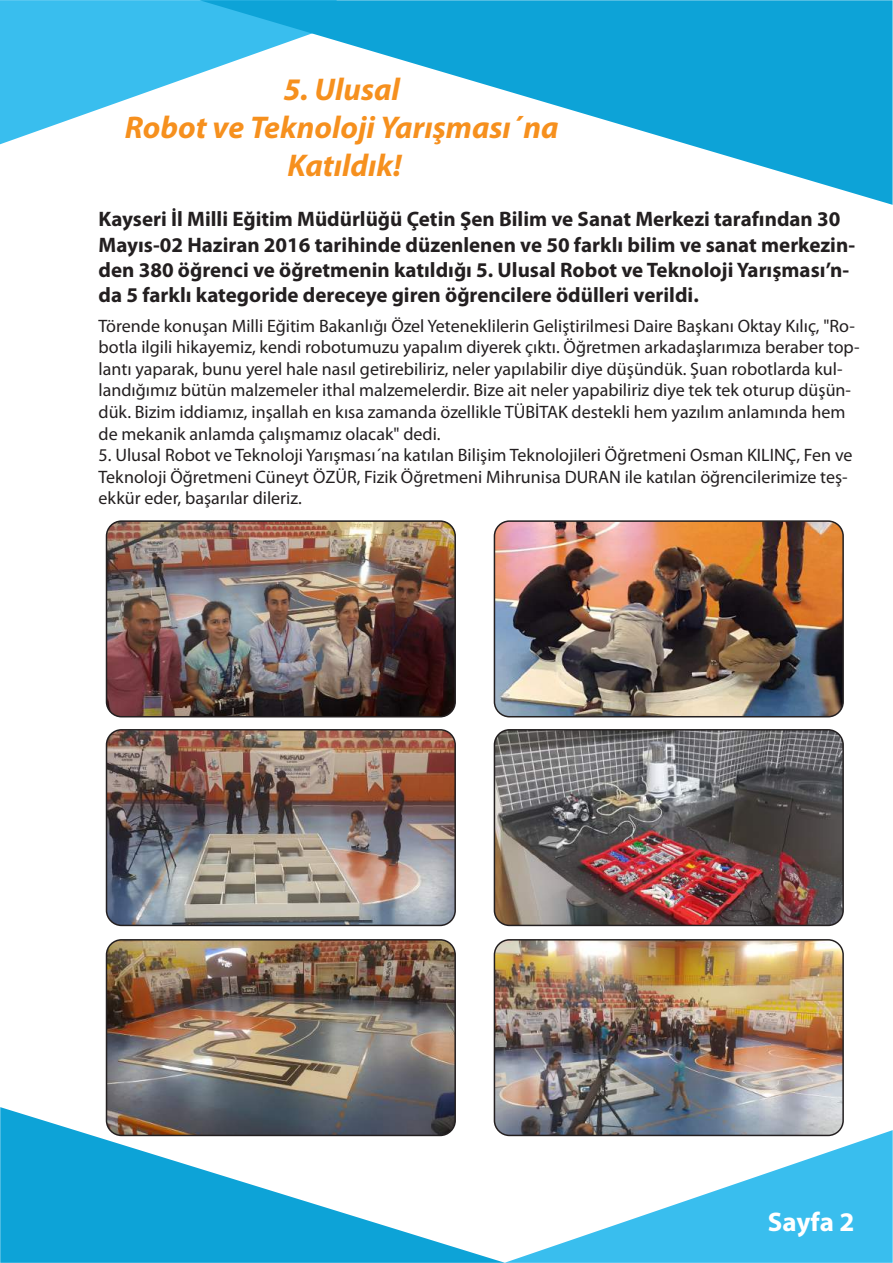
<style>
.page{position:relative;width:893px;height:1263px;background:#fff}
.page>*{position:absolute;margin:0;border:0;box-sizing:border-box;transform-origin:0 0}
.t1{font:italic 700 31.5px/37.8px "Myriad Pro";color:#f6901e;text-align:center}
.t2{font:700 27px "Myriad Pro";color:#fff}
.t3{font:700 21px/25.2px "Myriad Pro";color:#231f20}
.t4{font:18px/21.6px "Myriad Pro";color:#231f20}
</style>
<div class="page">
<img style="left:0;top:0;width:200px;height:144px">
<img style="left:200px;top:0;width:693px;height:205px">
<img style="left:505px;top:1130px;width:388px;height:133px">
<img style="left:0;top:1107px;width:505px;height:156px">
<img style="left:107px;top:523px;width:347px;height:194px">
<div style="left:106px;top:520px;width:350px;height:197px;border:2px solid #231f20;border-radius:15px"></div>
<img style="left:494px;top:523px;width:348px;height:194px">
<div style="left:494px;top:520px;width:350px;height:197px;border:2px solid #231f20;border-radius:15px"></div>
<img style="left:107px;top:731px;width:347px;height:194px">
<div style="left:106px;top:729px;width:350px;height:197px;border:2px solid #231f20;border-radius:15px"></div>
<img style="left:107px;top:941px;width:348px;height:194px">
<div style="left:106px;top:939px;width:350px;height:197px;border:2px solid #231f20;border-radius:15px"></div>
<img style="left:494px;top:731px;width:348px;height:194px">
<div style="left:494px;top:729px;width:350px;height:197px;border:2px solid #231f20;border-radius:15px"></div>
<img style="left:494px;top:941px;width:349px;height:194px">
<div style="left:494px;top:939px;width:350px;height:197px;border:2px solid #231f20;border-radius:15px"></div>
<h1 class="t1" style="left:125px;top:70px;width:435px">5. Ulusal<br>Robot ve Teknoloji Yarışması´na<br>Katıldık!</h1>
<p class="t3" style="left:99px;top:206px;width:758px">Kayseri İl Milli Eğitim Müdürlüğü Çetin Şen Bilim ve Sanat Merkezi tarafından 30<br>Mayıs-02 Haziran 2016 tarihinde düzenlenen ve 50 farklı bilim ve sanat merkezin&shy;den 380 öğrenci ve öğretmenin katıldığı 5. Ulusal Robot ve Teknoloji Yarışması’n&shy;da 5 farklı kategoride dereceye giren öğrencilere ödülleri verildi.</p>
<p class="t4" style="left:99px;top:314px;width:762px">Törende konuşan Milli Eğitim Bakanlığı Özel Yeteneklilerin Geliştirilmesi Daire Başkanı Oktay Kılıç, "Ro&shy;botla ilgili hikayemiz, kendi robotumuzu yapalım diyerek çıktı. Öğretmen arkadaşlarımıza beraber top&shy;lantı yaparak, bunu yerel hale nasıl getirebiliriz, neler yapılabilir diye düşündük. Şuan robotlarda kul&shy;landığımız bütün malzemeler ithal malzemelerdir. Bize ait neler yapabiliriz diye tek tek oturup düşün&shy;dük. Bizim iddiamız, inşallah en kısa zamanda özellikle TÜBİTAK destekli hem yazılım anlamında hem de mekanik anlamda çalışmamız olacak" dedi.</p>
<p class="t4" style="left:99px;top:444px;width:755px">5. Ulusal Robot ve Teknoloji Yarışması´na katılan Bilişim Teknolojileri Öğretmeni Osman KILINÇ, Fen ve<br>Teknoloji Öğretmeni Cüneyt ÖZÜR, Fizik Öğretmeni Mihrunisa DURAN ile katılan öğrencilerimize teş&shy;ekkür eder, başarılar dileriz.</p>
<h2 class="t2" style="left:768px;top:1204px;width:88px">Sayfa 2</h2>
</div>
